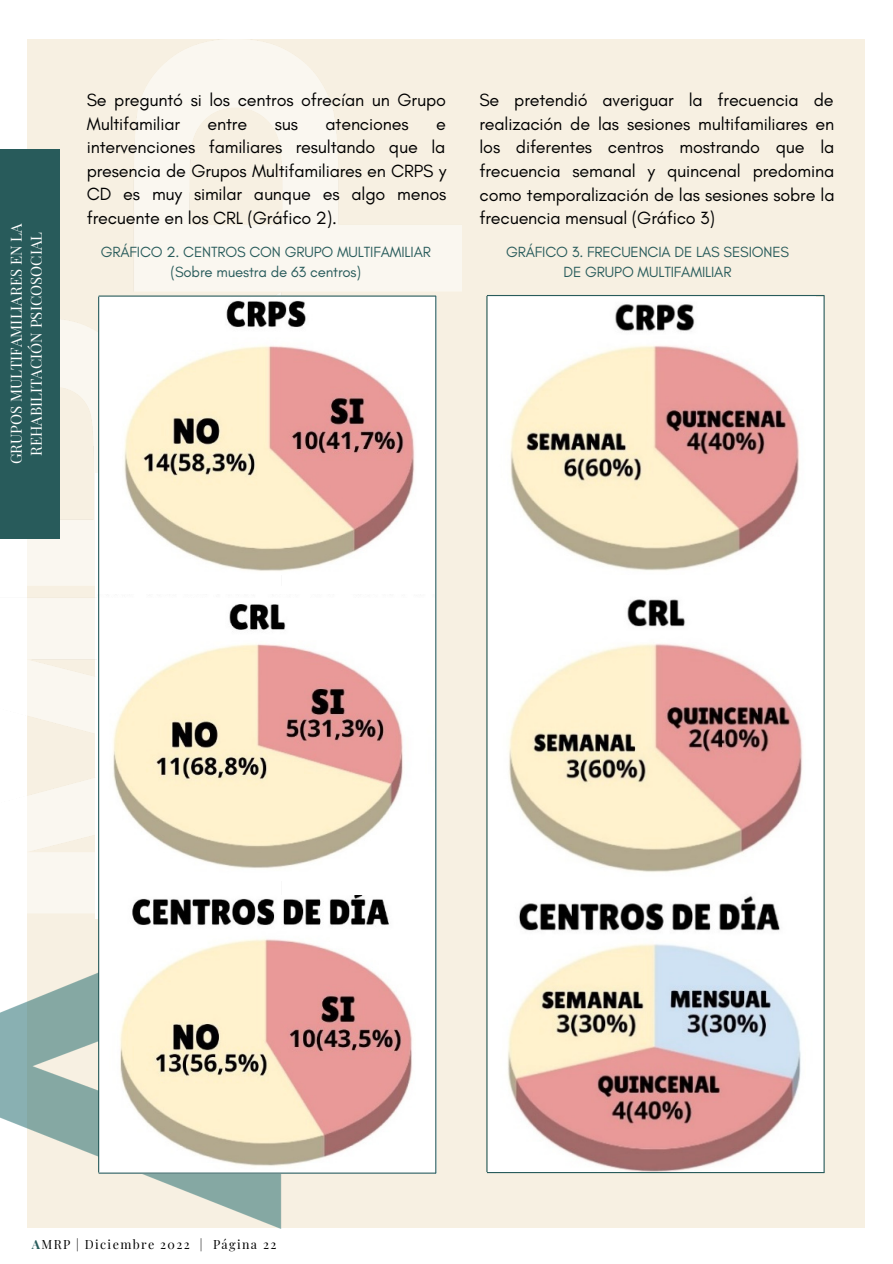
<style>
.page{position:relative;width:893px;height:1264px;background:#fff}
.page>*{position:absolute;margin:0;border:0;box-sizing:border-box;transform-origin:0 0}
.t1{font:18px/23.5px "Glacial Indifference";letter-spacing:-.01em;color:#000;text-align:justify}
.t2{font:15px/20.2px "Glacial Indifference";letter-spacing:-.01em;color:#285b5b;text-align:center}
.t3{font:15px/20.2px "Playfair Display";color:#fff;text-align:center}
.t4{font:12.45px "Playfair Display";letter-spacing:.11em;color:#000}
.s1{font-weight:700;color:#285b5b}
</style>
<div class="page">
<div style="left:27px;top:39px;width:838px;height:1188px;background:#f7f0e2"></div>
<img style="left:0;top:39px;width:462px;height:1189px">
<div style="left:0;top:149px;width:59px;height:389px;background:#285b5b"></div>
<img style="left:99px;top:895px;width:318px;height:277px">
<img style="left:99px;top:594px;width:335px;height:286px">
<img style="left:99px;top:297px;width:336px;height:278px">
<img style="left:488px;top:583px;width:335px;height:300px">
<img style="left:488px;top:296px;width:327px;height:281px">
<img style="left:488px;top:885px;width:335px;height:286px">
<hr style="left:435px;top:296px;width:1px;height:877px;background:#285b5b">
<hr style="left:99px;top:1172px;width:337px;height:1px;background:#285b5b">
<hr style="left:98px;top:296px;width:1px;height:876px;background:#285b5b">
<hr style="left:99px;top:295px;width:337px;height:2px;background:#285b5b">
<hr style="left:823px;top:295px;width:1px;height:877px;background:#285b5b">
<hr style="left:487px;top:1171px;width:337px;height:2px;background:#285b5b">
<hr style="left:486px;top:296px;width:1px;height:875px;background:#285b5b">
<hr style="left:487px;top:295px;width:337px;height:1px;background:#285b5b">
<p class="t3" style="left:5px;top:464px;width:242px;rotate:-90deg">GRUPOS MULTIFAMILIARES EN LA<br>REHABILITACIÓN PSICOSOCIAL</p>
<p class="t1" style="left:87px;top:88px;width:360px">Se preguntó si los centros ofrecían un Grupo<br>Multifamiliar</p>
<p class="t1" style="left:207px;top:111px;width:41px">entre</p>
<p class="t1" style="left:275px;top:111px;width:25px">sus</p>
<p class="t1" style="left:325px;top:111px;width:85px">atenciones</p>
<p class="t1" style="left:87px;top:111px;width:361px;text-indent:349px">e intervenciones familiares resultando que la presencia de Grupos Multifamiliares en CRPS y CD es muy similar aunque es algo menos frecuente en los CRL (Gráfico 2).</p>
<p class="t1" style="left:479px;top:88px;width:356px">Se pretendió averiguar la frecuencia de realización de las sesiones multifamiliares en los diferentes centros mostrando que la frecuencia semanal y quincenal predomina como temporalización de las sesiones sobre la frecuencia mensual (Gráfico 3)</p>
<p class="t2" style="left:101px;top:241px;width:332px">GRÁFICO 2. CENTROS CON GRUPO MULTIFAMILIAR (Sobre muestra de 63 centros)</p>
<p class="t2" style="left:506px;top:241px;width:284px">GRÁFICO 3. FRECUENCIA DE LAS SESIONES<br>DE GRUPO MULTIFAMILIAR</p>
<p class="t4" style="left:32px;top:1235px;width:246px"><span class="s1">A</span>MRP | Diciembre 2022 | Página 22</p>
</div>
